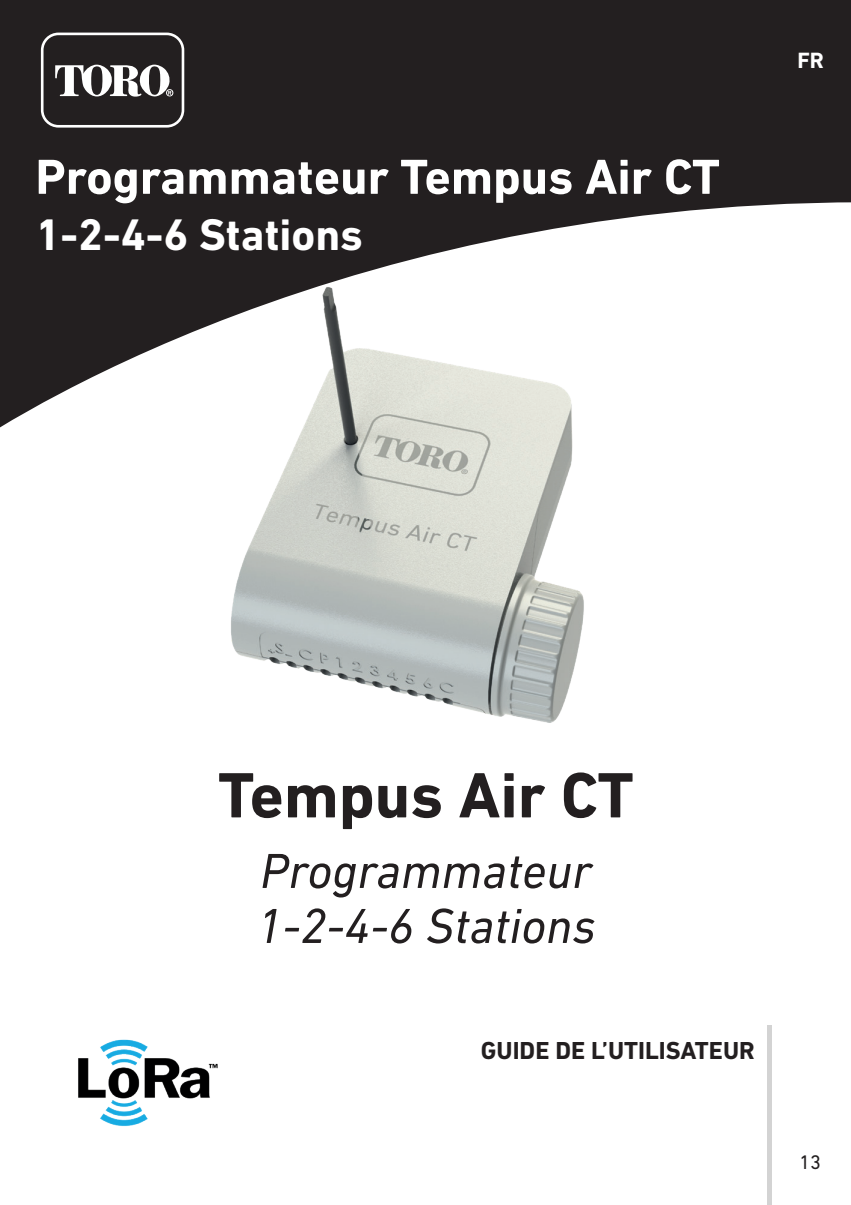
<style>
.page{position:relative;width:851px;height:1205px;background:#fff}
.page>*{position:absolute;margin:0;border:0;box-sizing:border-box;transform-origin:0 0}
.t1{font:700 65px "DIN Next LT Pro";color:#231f20}
.t2{font:italic 50px/55px "DIN Next LT Pro";color:#231f20}
.t3{font:700 50px "DIN Next LT Pro";color:#fff}
.t4{font:700 45px "DIN Next LT Pro";color:#fff}
.t5{font:700 25px "DIN Next LT Pro";color:#231f20}
.t6{font:700 22.5px "DIN Next LT Pro";color:#fff}
.t7{font:20px "DIN Next LT Pro";color:#231f20}
</style>
<div class="page">
<hr style="left:767px;top:1025px;width:4px;height:180px;background:#d3d3d3">
<svg style="left:0;top:0;width:850px;height:428px;fill:#231f20"></svg>
<div style="left:788px;top:0;width:49px;height:99px;background:#231f20"></div>
<svg style="left:41px;top:33px;width:143px;height:95px"></svg>
<img style="left:113px;top:255px;width:635px;height:468px">
<img style="left:78px;top:1039px;width:140px;height:88px">
<p class="t3" style="left:35px;top:148px;width:685px">Programmateur Tempus Air CT</p>
<p class="t4" style="left:35px;top:208px;width:329px">1-2-4-6 Stations</p>
<p class="t6" style="left:797px;top:47px;width:28px">FR</p>
<h1 class="t1" style="left:218px;top:757px;width:417px">Tempus Air CT</h1>
<p class="t2" style="left:256px;top:843px;width:340px">Programmateur<br>1-2-4-6 Stations</p>
<p class="t5" style="left:480px;top:1035px;width:275px">GUIDE DE L’UTILISATEUR</p>
<p class="t7" style="left:799px;top:1151px;width:23px">13</p>
</div>
